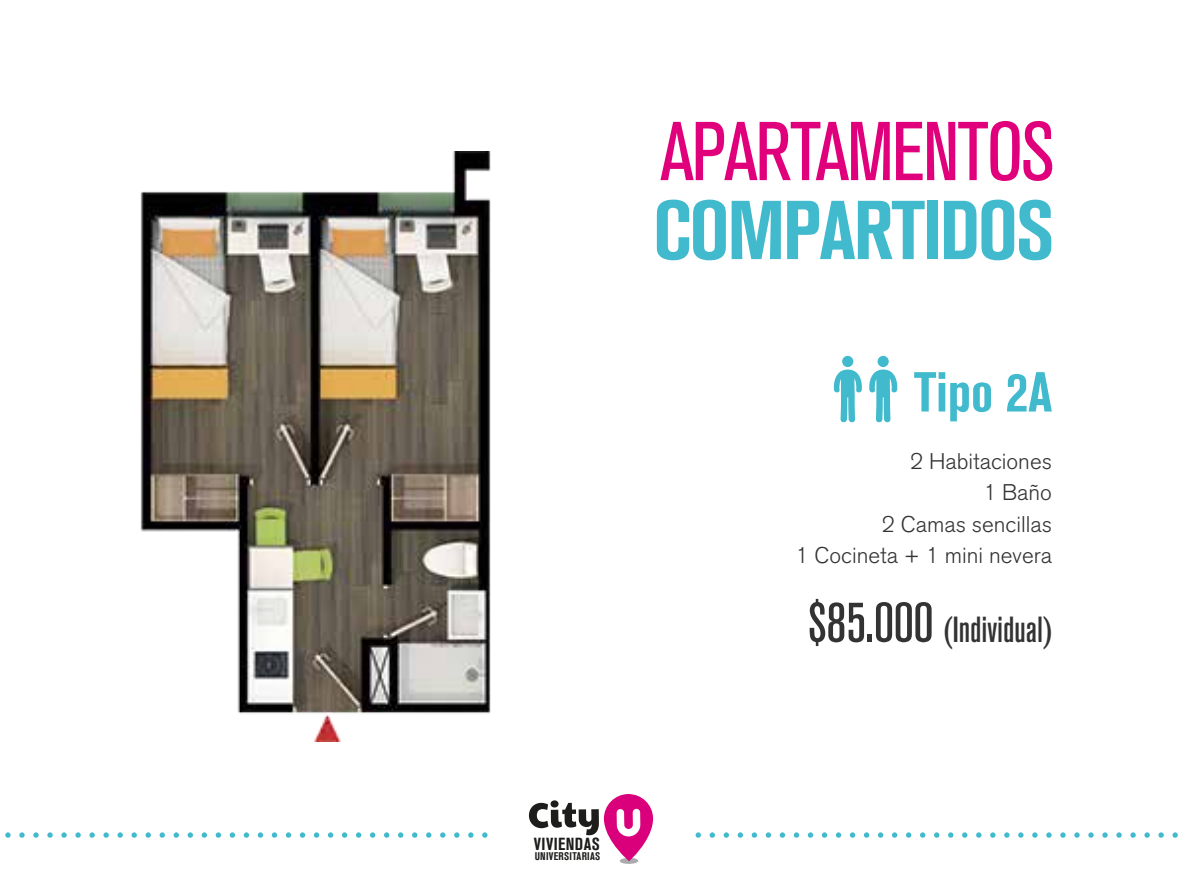
<style>
.page{position:relative;width:1182px;height:893px;background:#fff}
.page>*{position:absolute;margin:0;border:0;box-sizing:border-box;transform-origin:0 0}
.t1{font:condensed 82.5px "Akzidenz Grotesk BQ";letter-spacing:-.025em;color:#e1007c}
.t2{font:700 condensed 82.5px "Akzidenz Grotesk BQ";letter-spacing:-.025em;color:#40bacc}
.t3{font:700 72px "Amatic";color:#40bacc}
.t4{font:700 condensed 55.8px "Akzidenz Grotesk BQ";color:#40bacc}
.t5{font:500 condensed 36px "Akzidenz Grotesk BQ";color:#333}
.t6{font:300 22.5px/31.5px "Akzidenz Grotesk BQ";color:#333;text-align:right}
.t7{font:17.4px "Akzidenz Grotesk BQ Bd Cnd Alt";letter-spacing:.025em;color:#1d1d1b}
.t8{font:11.1px "Akzidenz Grotesk BQ Bd Cnd Alt";letter-spacing:.025em;color:#1d1d1b}
.s1{font-size:55.8px}
</style>
<div class="page">
<div style="left:619px;top:858px;width:19px;height:6px;background:#aaabad;border-radius:50%"></div>
<svg style="left:529px;top:794px;width:124px;height:67px"></svg>
<div style="left:877px;top:356px;width:11px;height:11px;background:#40bacc;border-radius:50%"></div>
<svg style="left:869px;top:369px;width:28px;height:54px"></svg>
<div style="left:842px;top:356px;width:11px;height:11px;background:#40bacc;border-radius:50%"></div>
<svg style="left:833px;top:369px;width:29px;height:54px"></svg>
<img style="left:140px;top:151px;width:351px;height:590px">
<p class="t1" style="left:660px;top:105px;width:395px">APARTAMENTOS</p>
<p class="t2" style="left:653px;top:183px;width:402px">COMPARTIDOS</p>
<p class="t4" style="left:913px;top:360px;width:140px">Tipo 2A</p>
<p class="t6" style="left:795px;top:445px;width:258px">2 Habitaciones<br>1 Baño<br>2 Camas sencillas<br>1 Cocineta + 1 mini nevera</p>
<p class="t5" style="left:807px;top:609px;width:245px"><span class="s1">$85.000</span> (Individual)</p>
<p class="t3" style="left:0;top:759px;width:494px">...................................</p>
<p class="t3" style="left:690px;top:759px;width:494px">...................................</p>
<p class="t7" style="left:534px;top:834px;width:67px">VIVIENDAS</p>
<p class="t8" style="left:534px;top:850px;width:67px">UNIVERSITARIAS</p>
</div>
